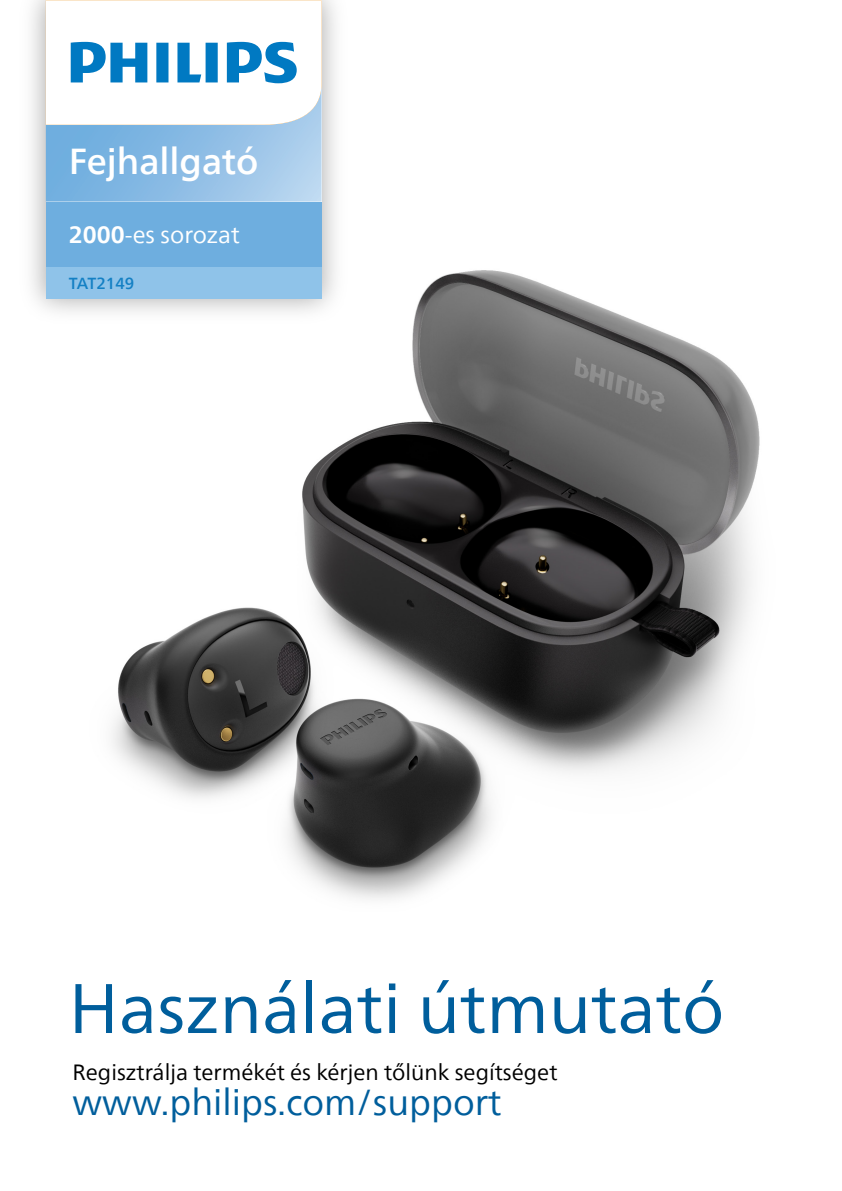
<style>
.page{position:relative;width:842px;height:1191px;background:#fff}
.page>*{position:absolute;margin:0;border:0;box-sizing:border-box;transform-origin:0 0}
.t1{font:70px "Neue Frutiger World";color:#005e9c}
.t2{font:36px "Neue Frutiger World";color:#005e9c}
.t3{font:500 36px "Neue Frutiger World";color:#fff}
.t4{font:23.6px "Neue Frutiger World";color:#fff}
.t5{font:22px "Neue Frutiger World";color:#000}
.t6{font:500 16px "Neue Frutiger World";color:#1480c4}
.s1{font-weight:700}
</style>
<div class="page">
<img style="left:112px;top:270px;width:648px;height:629px">
<img style="left:31px;top:0;width:326px;height:334px">
<svg style="left:46px;top:0;width:275px;height:201px"></svg>
<div style="left:46px;top:201px;width:275px;height:66px;background:#6eaedf"></div>
<div style="left:46px;top:267px;width:275px;height:32px;background:#8fc3e9"></div>
<p class="t3" style="left:69px;top:132px;width:191px">Fejhallgató</p>
<p class="t4" style="left:69px;top:216px;width:173px"><span class="s1">2000</span>-es sorozat</p>
<p class="t6" style="left:69px;top:270px;width:67px">TAT2149</p>
<p class="t1" style="left:69px;top:953px;width:657px">Használati útmutató</p>
<p class="t5" style="left:73px;top:1055px;width:486px">Regisztrálja termékét és kérjen tőlünk segítséget</p>
<p class="t2" style="left:73px;top:1074px;width:431px">www.philips.com/support</p>
</div>
